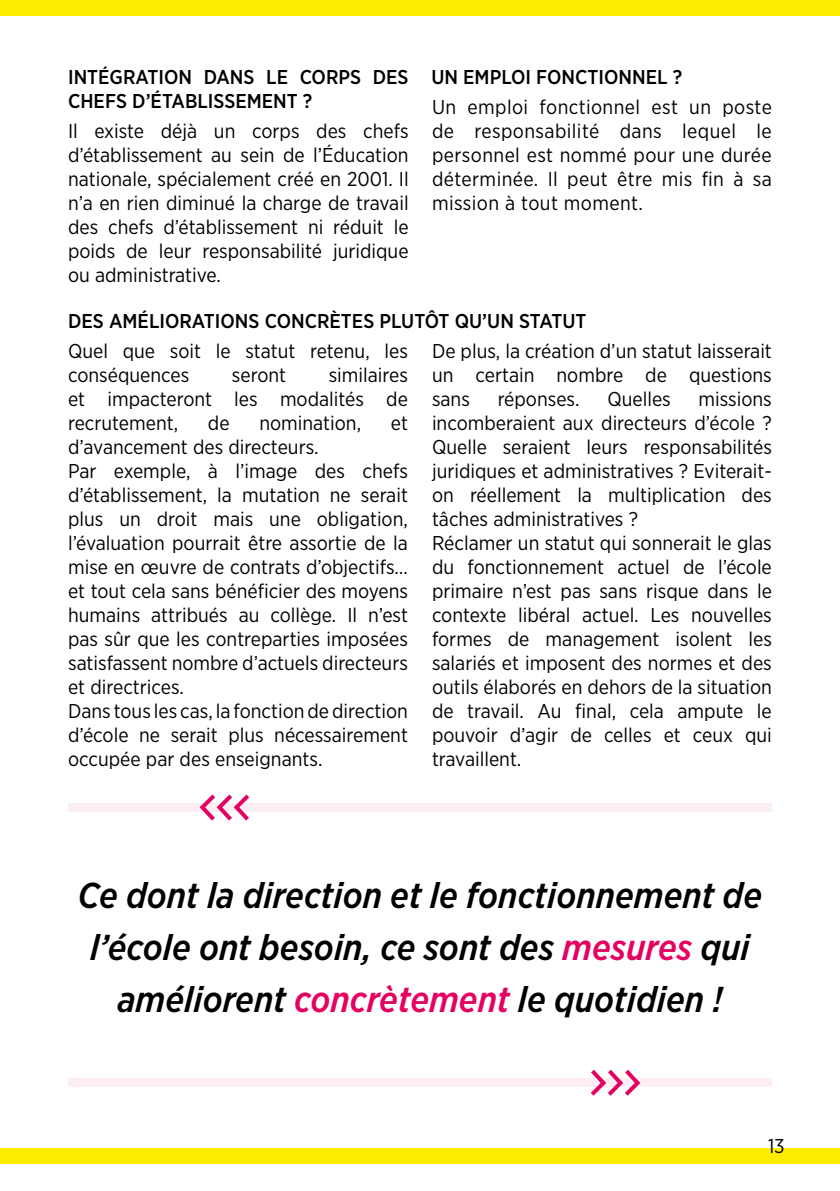
<style>
.page{position:relative;width:840px;height:1191px;background:#fff}
.page>*{position:absolute;margin:0;border:0;box-sizing:border-box;transform-origin:0 0}
.t1{font:italic 500 36px/52px "Gotham Narrow";color:#000;text-align:center}
.t2{font:20px/24px "Gotham Narrow";color:#000;text-align:justify}
.t3{font:500 20px/24px "Gotham Narrow";color:#000}
.s1{color:#e60060}
</style>
<div class="page">
<div style="left:0;top:1148px;width:839px;height:16px;background:#ffed00"></div>
<div style="left:0;top:0;width:839px;height:15px;background:#ffed00"></div>
<div style="left:68px;top:1078px;width:703px;height:8px;background:#fdeef6"></div>
<div style="left:68px;top:803px;width:703px;height:8px;background:#fdeef6"></div>
<svg style="left:586px;top:1069px;width:56px;height:27px"></svg>
<svg style="left:197px;top:794px;width:56px;height:27px"></svg>
<p class="t3" style="left:68px;top:65px;width:342px">INTÉGRATION DANS LE CORPS DES<br>CHEFS D’ÉTABLISSEMENT ?</p>
<p class="t3" style="left:431px;top:65px;width:252px">UN EMPLOI FONCTIONNEL ?</p>
<p class="t2" style="left:432px;top:95px;width:341px">Un emploi fonctionnel est un poste de responsabilité dans lequel le personnel est nommé pour une durée déterminée. Il peut être mis fin à sa mission à tout moment.</p>
<p class="t2" style="left:68px;top:119px;width:342px">Il existe déjà un corps des chefs d’établissement au sein de l’Éducation nationale, spécialement créé en 2001. Il n’a en rien diminué la charge de travail des chefs d’établissement ni réduit le poids de leur responsabilité juridique ou administrative.</p>
<p class="t3" style="left:68px;top:308px;width:519px">DES AMÉLIORATIONS CONCRÈTES PLUTÔT QU’UN STATUT</p>
<p class="t2" style="left:68px;top:339px;width:341px">Quel que soit le statut retenu, les conséquences</p>
<p class="t2" style="left:68px;top:363px;width:341px;text-indent:260px">similaires et impacteront les modalités de recrutement,</p>
<p class="t2" style="left:232px;top:363px;width:56px">seront</p>
<p class="t2" style="left:208px;top:411px;width:23px">de</p>
<p class="t2" style="left:259px;top:411px;width:103px">nomination,</p>
<p class="t2" style="left:390px;top:411px;width:19px">et</p>
<p class="t2" style="left:68px;top:435px;width:341px;text-align:left">d’avancement des directeurs.<br>Par exemple, à l’image des chefs d’établissement, la mutation ne serait plus un droit mais une obligation, l’évaluation pourrait être assortie de la mise en œuvre de contrats d’objectifs… et tout cela sans bénéficier des moyens humains attribués au collège. Il n’est pas sûr que les contreparties imposées satisfassent nombre d’actuels directeurs et directrices.<br>Dans tous les cas, la fonction de direction d’école ne serait plus nécessairement occupée par des enseignants.</p>
<p class="t2" style="left:432px;top:339px;width:341px">De plus, la création d’un statut laisserait un certain nombre de questions sans</p>
<p class="t2" style="left:497px;top:387px;width:83px">réponses.</p>
<p class="t2" style="left:607px;top:387px;width:65px">Quelles</p>
<p class="t2" style="left:432px;top:387px;width:341px;text-align:left;text-indent:266px">missions incomberaient aux directeurs d’école ?<br>Quelle seraient leurs responsabilités juridiques et administratives ? Eviterait&shy;on réellement la multiplication des tâches administratives ?<br>Réclamer un statut qui sonnerait le glas du fonctionnement actuel de l’école primaire n’est pas sans risque dans le contexte libéral actuel. Les nouvelles formes de management isolent les salariés et imposent des normes et des outils élaborés en dehors de la situation de travail. Au final, cela ampute le pouvoir d’agir de celles et ceux qui travaillent.</p>
<h1 class="t1" style="left:78px;top:868px;width:685px">Ce dont la direction et le fonctionnement de l’école ont besoin, ce sont des <span class="s1">mesures</span> qui améliorent <span class="s1">concrètement</span> le quotidien !</h1>
<p class="t2" style="left:767px;top:1133px;width:18px">13</p>
</div>
